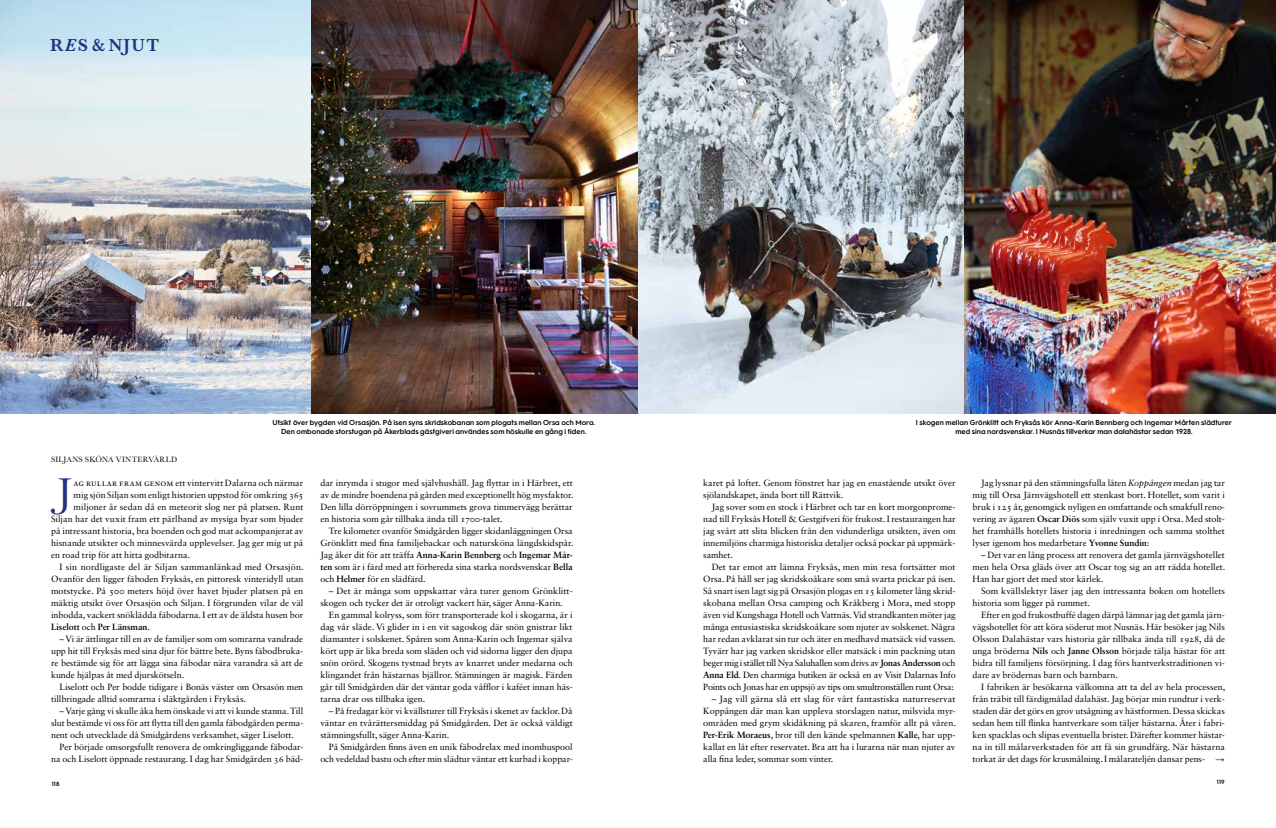
<style>
.page{position:relative;width:1276px;height:828px;background:#fff}
.page>*{position:absolute;margin:0;border:0;box-sizing:border-box;transform-origin:0 0}
.t1{font:40.2px "Baskerville MT Std";color:#243282}
.t2{font:600 18px "Baskerville MT Std";color:#243282}
.t3{font:9px/12px "Sabon LT Std";letter-spacing:-.005em;color:#000;text-align:justify}
.t4{font:9px "Sabon LT Std";letter-spacing:.015em;color:#000}
.t5{font:700 9px "Sabon LT Std";letter-spacing:-.005em;color:#000}
.t6{font:8px "Baskerville MT Std";letter-spacing:.03em;color:#000}
.t7{font:600 7.3px/9px "Hurme Geometric Sans 1";letter-spacing:.01em;color:#000;text-align:center}
.t8{font:600 6px "Hurme Geometric Sans 1";color:#000}
.s1{font-style:italic}
.s2{font-weight:400}
.s3{font-weight:700}
</style>
<div class="page">
<img style="left:0;top:0;width:312px;height:414px">
<svg style="left:638px;top:0;width:326px;height:414px;background:#a9aeb4"></svg>
<img style="left:312px;top:0;width:326px;height:414px">
<img style="left:964px;top:0;width:312px;height:414px">
<h2 class="t2" style="left:50px;top:34px;width:110px">R<span class="s1">E</span>S &amp; NJUT</h2>
<p class="t6" style="left:51px;top:455px;width:128px">SILJANS SKÖNA VINTERVÄRLD</p>
<p class="t7" style="left:272px;top:417px;width:324px">Utsikt över bygden vid Orsasjön. På isen syns skridskobanan som plogats mellan Orsa och Mora.<br>Den ombonade storstugan på Åkerblads gästgiveri användes som höskulle en gång i tiden.</p>
<p class="t7" style="left:916px;top:417px;width:317px">I skogen mellan Grönklitt och Fryksås kör Anna-Karin Bennberg och Ingemar Mårten slädturer med sina nordsvenskar. I Nusnäs tillverkar man dalahästar sedan 1928.</p>
<h1 class="t1" style="left:57px;top:469px;width:16px">J</h1>
<p class="t4" style="left:74px;top:478px;width:231px">ag rullar fram genom ett vintervitt Dalarna och närmar</p>
<p class="t3" style="left:74px;top:489px;width:231px">mig sjön Siljan som enligt historien uppstod för omkring 365</p>
<p class="t4" style="left:74px;top:502px;width:231px">miljoner år sedan då en meteorit slog ner på platsen. Runt</p>
<p class="t3" style="left:51px;top:513px;width:254px">Siljan har det vuxit fram ett pärlband av mysiga byar som bjuder</p>
<p class="t3" style="left:51px;top:525px;width:254px">på intressant historia, bra boenden och god mat ackompanjerat av</p>
<p class="t3" style="left:51px;top:537px;width:254px">hisnande utsikter och minnesvärda upplevelser. Jag ger mig ut på</p>
<p class="t3" style="left:51px;top:549px;width:141px">en road trip för att hitta godbitarna.</p>
<p class="t3" style="left:60px;top:561px;width:246px">I sin nordligaste del är Siljan sammanlänkad med Orsasjön.</p>
<p class="t3" style="left:51px;top:573px;width:254px">Ovanför den ligger fäboden Fryksås, en pittoresk vinteridyll utan</p>
<p class="t3" style="left:51px;top:585px;width:254px">motstycke. På 500 meters höjd över havet bjuder platsen på en</p>
<p class="t3" style="left:51px;top:597px;width:254px">mäktig utsikt över Orsasjön och Siljan. I förgrunden vilar de väl</p>
<p class="t3" style="left:51px;top:609px;width:254px">inbodda, vackert snöklädda fäbodarna. I ett av de äldsta husen bor</p>
<p class="t5" style="left:51px;top:621px;width:100px">Liselott <span class="s2">och</span> Per Länsman<span class="s2">.</span></p>
<p class="t3" style="left:51px;top:633px;width:254px;text-indent:9px">– Vi är ättlingar till en av de familjer som om somrarna vandrade upp hit till Fryksås med sina djur för bättre bete. Byns fäbodbruka&shy;re bestämde sig för att lägga sina fäbodar nära varandra så att de kunde hjälpas åt med djurskötseln.</p>
<p class="t3" style="left:51px;top:681px;width:254px;text-indent:9px">Liselott och Per bodde tidigare i Bonäs väster om Orsasön men tillbringade alltid somrarna i släktgården i Fryksås.</p>
<p class="t3" style="left:51px;top:705px;width:254px;text-indent:9px">– Varje gång vi skulle åka hem önskade vi att vi kunde stanna. Till slut bestämde vi oss för att flytta till den gamla fäbodgården perma&shy;nent och utvecklade då Smidgårdens verksamhet, säger Liselott.</p>
<p class="t3" style="left:51px;top:741px;width:254px;text-align:right">Per började omsorgsfullt renovera de omkringliggande fäbodar&shy;na och Liselott öppnade restaurang. I dag har Smidgården 36 bäd-</p>
<p class="t3" style="left:320px;top:477px;width:254px">dar inrymda i stugor med självhushåll. Jag flyttar in i Härbret, ett av de mindre boendena på gården med exceptionellt hög mysfaktor.<br>Den lilla dörröppningen i sovrummets grova timmervägg berättar en historia som går tillbaka ända till 1700-talet.</p>
<p class="t3" style="left:320px;top:525px;width:254px;text-indent:9px">Tre kilometer ovanför Smidgården ligger skidanläggningen Orsa Grönklitt med fina familjebackar och natursköna längdskidspår.<br>Jag åker dit för att träffa <span class="s3">Anna-Karin Bennberg</span> och <span class="s3">Ingemar Mår&shy;ten</span> som är i färd med att förbereda sina starka nordsvenskar <span class="s3">Bella </span>och <span class="s3">Helmer</span> för en slädfärd.</p>
<p class="t3" style="left:320px;top:585px;width:253px;text-indent:9px">– Det är många som uppskattar våra turer genom Grönklitt&shy;skogen och tycker det är otroligt vackert här, säger Anna-Karin.</p>
<p class="t3" style="left:320px;top:609px;width:254px;text-indent:9px">En gammal kolryss, som förr transporterade kol i skogarna, är i dag vår släde. Vi glider in i en vit sagoskog där snön gnistrar likt diamanter i solskenet. Spåren som Anna-Karin och Ingemar själva kört upp är lika breda som släden och vid sidorna ligger den djupa snön orörd. Skogens tystnad bryts av knarret under medarna och klingandet från hästarnas bjällror. Stämningen är magisk. Färden går till Smidgården där det väntar goda våfflor i kaféet innan häs&shy;tarna drar oss tillbaka igen.</p>
<p class="t3" style="left:320px;top:705px;width:254px;text-indent:9px">– På fredagar kör vi kvällsturer till Fryksås i skenet av facklor. Då väntar en tvårättersmiddag på Smidgården. Det är också väldigt stämningsfullt, säger Anna-Karin.</p>
<p class="t3" style="left:320px;top:741px;width:254px;text-align:right">På Smidgården finns även en unik fäbodrelax med inomhuspool och vedeldad bastu och efter min slädtur väntar ett kurbad i koppar-</p>
<p class="t3" style="left:703px;top:477px;width:254px">karet på loftet. Genom fönstret har jag en enastående utsikt över sjölandskapet, ända bort till Rättvik.</p>
<p class="t3" style="left:703px;top:501px;width:254px;text-indent:9px">Jag sover som en stock i Härbret och tar en kort morgonprome&shy;nad till Fryksås Hotell &amp; Gestgifveri för frukost. I restaurangen har jag svårt att slita blicken från den vidunderliga utsikten, även om innemiljöns charmiga historiska detaljer också pockar på uppmärk&shy;samhet.</p>
<p class="t3" style="left:703px;top:561px;width:254px;text-indent:9px">Det tar emot att lämna Fryksås, men min resa fortsätter mot Orsa. På håll ser jag skridskoåkare som små svarta prickar på isen.<br>Så snart isen lagt sig på Orsasjön plogas en 15 kilometer lång skrid&shy;skobana mellan Orsa camping och Kråkberg i Mora, med stopp även vid Kungshaga Hotell och Vattnäs. Vid strandkanten möter jag många entusiastiska skridskoåkare som njuter av solskenet. Några har redan avklarat sin tur och äter en medhavd matsäck vid vassen.<br>Tyvärr har jag varken skridskor eller matsäck i min packning utan beger mig i stället till Nya Saluhallen som drivs av <span class="s3">Jonas Andersson</span> och <span class="s3">Anna Eld</span>. Den charmiga butiken är också en av Visit Dalarnas Info Points och Jonas har en uppsjö av tips om smultronställen runt Orsa:</p>
<p class="t3" style="left:703px;top:693px;width:254px;text-indent:9px">– Jag vill gärna slå ett slag för vårt fantastiska naturreservat Koppången där man kan uppleva storslagen natur, milsvida myr&shy;områden med grym skidåkning på skaren, framför allt på våren.<br><span class="s3">Per-Erik Moraeus</span>, bror till den kände spelmannen <span class="s3">Kalle</span>, har upp&shy;kallat en låt efter reservatet. Bra att ha i lurarna när man njuter av alla fina leder, sommar som vinter.</p>
<p class="t3" style="left:972px;top:477px;width:254px;text-indent:9px">Jag lyssnar på den stämningsfulla låten <span class="s1">Koppången</span> medan jag tar mig till Orsa Järnvägshotell ett stenkast bort. Hotellet, som varit i bruk i 125 år, genomgick nyligen en omfattande och smakfull reno&shy;vering av ägaren <span class="s3">Oscar Diös</span> som själv vuxit upp i Orsa. Med stolt&shy;het framhålls hotellets historia i inredningen och samma stolthet lyser igenom hos medarbetare <span class="s3">Yvonne Sundin</span>:</p>
<p class="t3" style="left:972px;top:549px;width:254px;text-indent:8px">– Det var en lång process att renovera det gamla järnvägshotellet men hela Orsa gläds över att Oscar tog sig an att rädda hotellet.<br>Han har gjort det med stor kärlek.</p>
<p class="t3" style="left:972px;top:585px;width:254px;text-indent:9px">Som kvällslektyr läser jag den intressanta boken om hotellets historia som ligger på rummet.</p>
<p class="t3" style="left:972px;top:609px;width:254px;text-indent:9px">Efter en god frukostbuffé dagen därpå lämnar jag det gamla järn&shy;vägshotellet för att köra söderut mot Nusnäs. Här besöker jag Nils Olsson Dalahästar vars historia går tillbaka ända till 1928, då de unga bröderna <span class="s3">Nils</span> och <span class="s3">Janne Olsson</span> började tälja hästar för att bidra till familjens försörjning. I dag förs hantverkstraditionen vi&shy;dare av brödernas barn och barnbarn.</p>
<p class="t3" style="left:972px;top:681px;width:254px;text-indent:9px">I fabriken är besökarna välkomna att ta del av hela processen, från träbit till färdigmålad dalahäst. Jag börjar min rundtur i verk&shy;staden där det görs en grov utsågning av hästformen. Dessa skickas sedan hem till flinka hantverkare som täljer hästarna. Åter i fabri&shy;ken spacklas och slipas eventuella brister. Därefter kommer hästar&shy;na in till målarverkstaden för att få sin grundfärg. När hästarna torkat är det dags för krusmålning. I målarateljén dansar pens-</p>
<p class="t8" style="left:52px;top:779px;width:9px">118</p>
<p class="t8" style="left:1217px;top:777px;width:9px">119</p>
</div>
